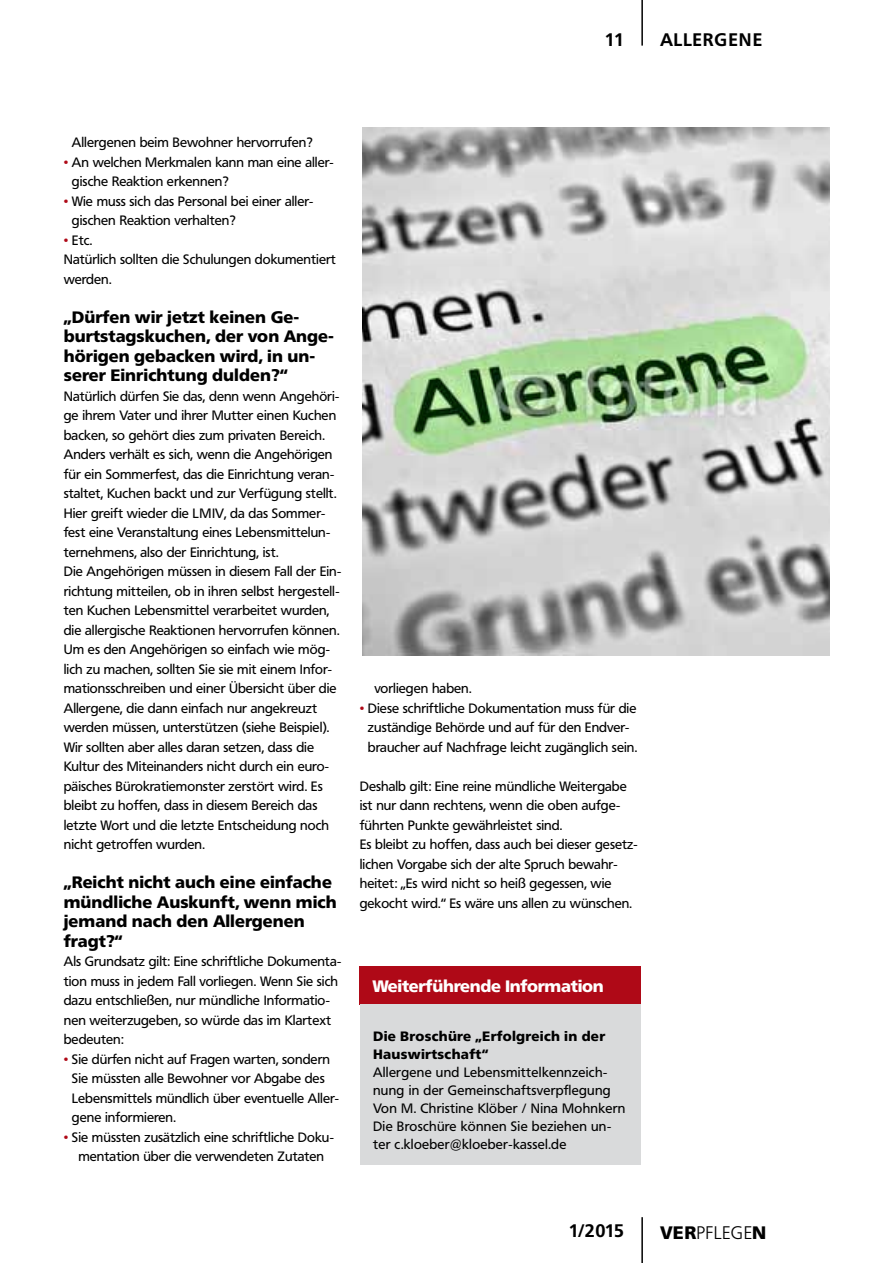
<style>
.page{position:relative;width:893px;height:1263px;background:#fff}
.page>*{position:absolute;margin:0;border:0;box-sizing:border-box;transform-origin:0 0}
.t1{font:300 18px "Frutiger BQ";letter-spacing:.02em;color:#000}
.t2{font:700 18px "Frutiger BQ";letter-spacing:.05em;color:#000}
.t3{font:700 18px "Frutiger BQ";letter-spacing:.02em;color:#000}
.t4{font:900 16.5px/19.5px "Frutiger BQ";color:#000}
.t5{font:900 16.5px "Frutiger BQ";letter-spacing:-.02em;color:#fff}
.t6{font:13.5px/19.5px "Frutiger BQ";color:#000}
.t7{font:13.5px/18px "Frutiger BQ";letter-spacing:.02em;color:#000}
.t8{font:900 13.5px/18px "Frutiger BQ";letter-spacing:.02em;color:#000}
.s1{color:#af0917}
.s2{font-weight:900}
</style>
<div class="page">
<hr style="left:641px;top:0;width:2px;height:46px;background:#000">
<hr style="left:641px;top:1217px;width:2px;height:46px;background:#000">
<img style="left:362px;top:128px;width:467px;height:528px">
<div style="left:360px;top:966px;width:281px;height:39px;background:#af0917"></div>
<div style="left:360px;top:1004px;width:281px;height:160px;background:#d9dadb"></div>
<h1 class="t3" style="left:605px;top:29px;width:21px">11</h1>
<h1 class="t2" style="left:660px;top:29px;width:103px">ALLERGENE</h1>
<p class="t6" style="left:72px;top:133px;width:242px">Allergenen beim Bewohner hervorrufen?</p>
<p class="t6" style="left:72px;top:152px;width:263px;text-indent:-8px"><span class="s1">•</span> An welchen Merkmalen kann man eine aller&shy;gische Reaktion erkennen?</p>
<p class="t6" style="left:72px;top:191px;width:243px;text-indent:-8px"><span class="s1">•</span> Wie muss sich das Personal bei einer aller&shy;gischen Reaktion verhalten?</p>
<p class="t6" style="left:64px;top:230px;width:274px"><span class="s1">•</span> Etc.<br>Natürlich sollten die Schulungen dokumentiert werden.</p>
<p class="t4" style="left:64px;top:307px;width:272px">„Dürfen wir jetzt keinen Ge&shy;burtstagskuchen, der von Ange&shy;hörigen gebacken wird, in un&shy;serer Einrichtung dulden?“</p>
<p class="t6" style="left:64px;top:386px;width:279px">Natürlich dürfen Sie das, denn wenn Angehöri&shy;ge ihrem Vater und ihrer Mutter einen Kuchen backen, so gehört dies zum privaten Bereich.<br>Anders verhält es sich, wenn die Angehörigen für ein Sommerfest, das die Einrichtung veran&shy;staltet, Kuchen backt und zur Verfügung stellt.<br>Hier greift wieder die LMIV, da das Sommer&shy;fest eine Veranstaltung eines Lebensmittelun&shy;ternehmens, also der Einrichtung, ist.<br>Die Angehörigen müssen in diesem Fall der Ein&shy;richtung mitteilen, ob in ihren selbst hergestell&shy;ten Kuchen Lebensmittel verarbeitet wurden, die allergische Reaktionen hervorrufen können.<br>Um es den Angehörigen so einfach wie mög&shy;lich zu machen, sollten Sie sie mit einem Infor&shy;mationsschreiben und einer Übersicht über die Allergene, die dann einfach nur angekreuzt werden müssen, unterstützen (siehe Beispiel).<br>Wir sollten aber alles daran setzen, dass die Kultur des Miteinanders nicht durch ein euro&shy;päisches Bürokratiemonster zerstört wird. Es bleibt zu hoffen, dass in diesem Bereich das letzte Wort und die letzte Entscheidung noch nicht getroffen wurden.</p>
<p class="t4" style="left:64px;top:873px;width:274px">„Reicht nicht auch eine einfache mündliche Auskunft, wenn mich jemand nach den Allergenen fragt?“</p>
<p class="t6" style="left:64px;top:952px;width:279px">Als Grundsatz gilt: Eine schriftliche Dokumenta&shy;tion muss in jedem Fall vorliegen. Wenn Sie sich dazu entschließen, nur mündliche Informatio&shy;nen weiterzugeben, so würde das im Klartext bedeuten:</p>
<p class="t6" style="left:72px;top:1049px;width:269px;text-indent:-8px"><span class="s1">•</span> Sie dürfen nicht auf Fragen warten, sondern Sie müssten alle Bewohner vor Abgabe des Lebensmittels mündlich über eventuelle Aller&shy;gene informieren.</p>
<p class="t6" style="left:64px;top:1127px;width:272px;text-align:center"><span class="s1">•</span> Sie müssten zusätzlich eine schriftliche Doku&shy;mentation über die verwendeten Zutaten</p>
<p class="t6" style="left:374px;top:679px;width:99px">vorliegen haben.</p>
<p class="t6" style="left:368px;top:698px;width:271px;text-indent:-8px"><span class="s1">•</span> Diese schriftliche Dokumentation muss für die zuständige Behörde und auf für den Endver&shy;braucher auf Nachfrage leicht zugänglich sein.</p>
<p class="t6" style="left:360px;top:776px;width:280px">Deshalb gilt: Eine reine mündliche Weitergabe ist nur dann rechtens, wenn die oben aufge&shy;führten Punkte gewährleistet sind.<br>Es bleibt zu hoffen, dass auch bei dieser gesetz&shy;lichen Vorgabe sich der alte Spruch bewahr&shy;heitet: „Es wird nicht so heiß gegessen, wie gekocht wird.“ Es wäre uns allen zu wünschen.</p>
<p class="t5" style="left:372px;top:976px;width:233px">Weiterführende Information</p>
<p class="t8" style="left:373px;top:1028px;width:234px">Die Broschüre „Erfolgreich in der<br>Hauswirtschaft“</p>
<p class="t7" style="left:373px;top:1064px;width:254px">Allergene und Lebensmittelkennzeich&shy;nung in der Gemeinschaftsverpflegung Von M. Christine Klöber / Nina Mohnkern Die Broschüre können Sie beziehen un&shy;ter c.kloeber@kloeber-kassel.de</p>
<h1 class="t3" style="left:569px;top:1220px;width:57px">1/2015</h1>
<h1 class="t1" style="left:660px;top:1222px;width:108px"><span class="s2">ver</span>PFLEGE<span class="s2">n</span></h1>
</div>
